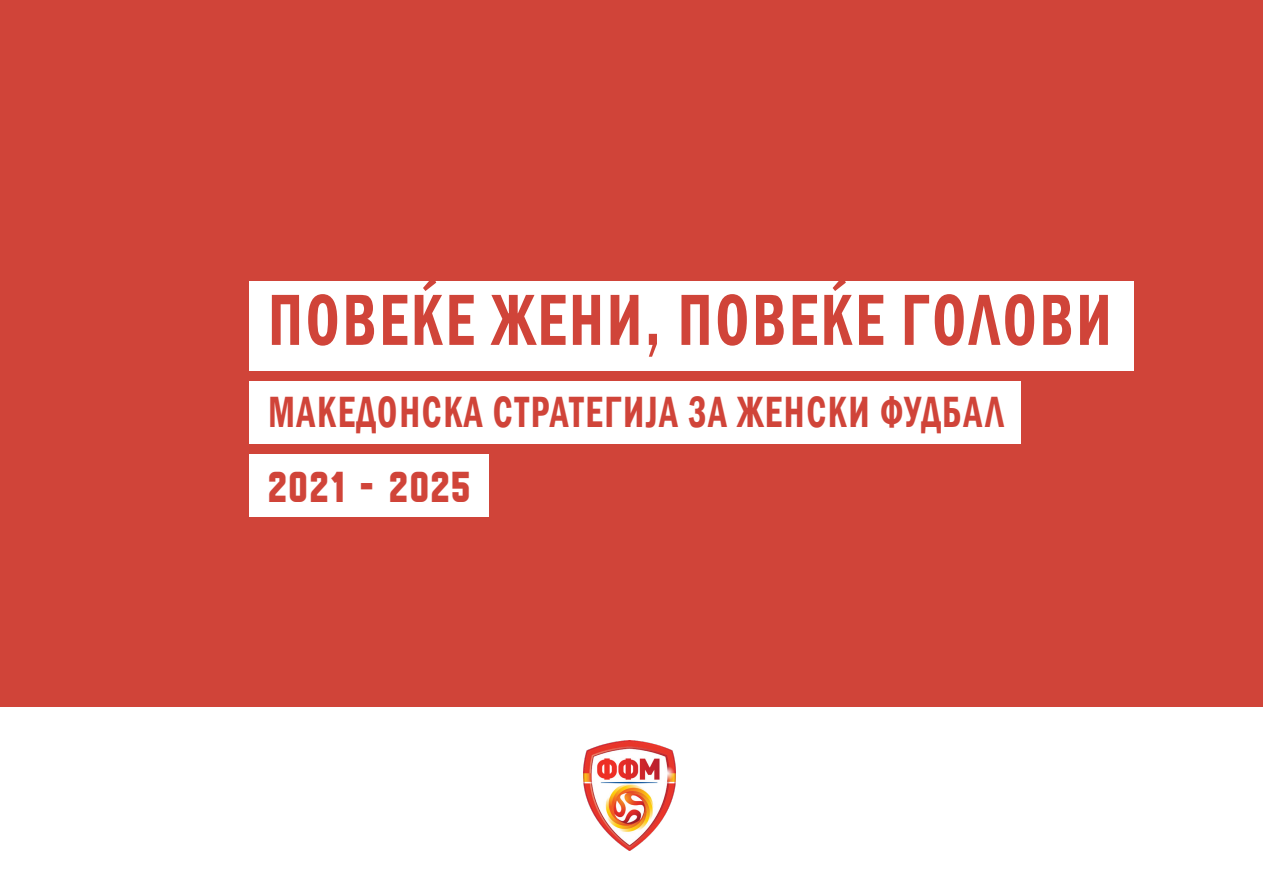
<style>
.page{position:relative;width:1263px;height:893px;background:#d04439}
.page>*{position:absolute;margin:0;border:0;box-sizing:border-box;transform-origin:0 0}
.t1{font:600 condensed 75px "Franklin Gothic";letter-spacing:.05em;color:#d04439;scale:.8 1}
.t2{font:600 condensed 45px "Franklin Gothic";letter-spacing:.05em;color:#d04439;scale:.8 1}
.t3{font:45px "Hindenburg";letter-spacing:.05em;color:#d04439}
</style>
<div class="page">
<div style="left:249px;top:281px;width:884px;height:89px;background:#fff"></div>
<div style="left:249px;top:381px;width:771px;height:62px;background:#fff"></div>
<div style="left:249px;top:454px;width:239px;height:62px;background:#fff"></div>
<div style="left:0;top:707px;width:1263px;height:186px;background:#fff"></div>
<img style="left:583px;top:741px;width:92px;height:109px">
<h1 class="t1" style="left:268px;top:270px;width:1056px">ПОВЕЌЕ ЖЕНИ, ПОВЕЌЕ ГОЛОВИ</h1>
<p class="t2" style="left:268px;top:382px;width:921px">МАКЕДОНСКА СТРАТЕГИЈА ЗА ЖЕНСКИ ФУДБАЛ</p>
<p class="t3" style="left:268px;top:464px;width:204px">2021 - 2025</p>
</div>
